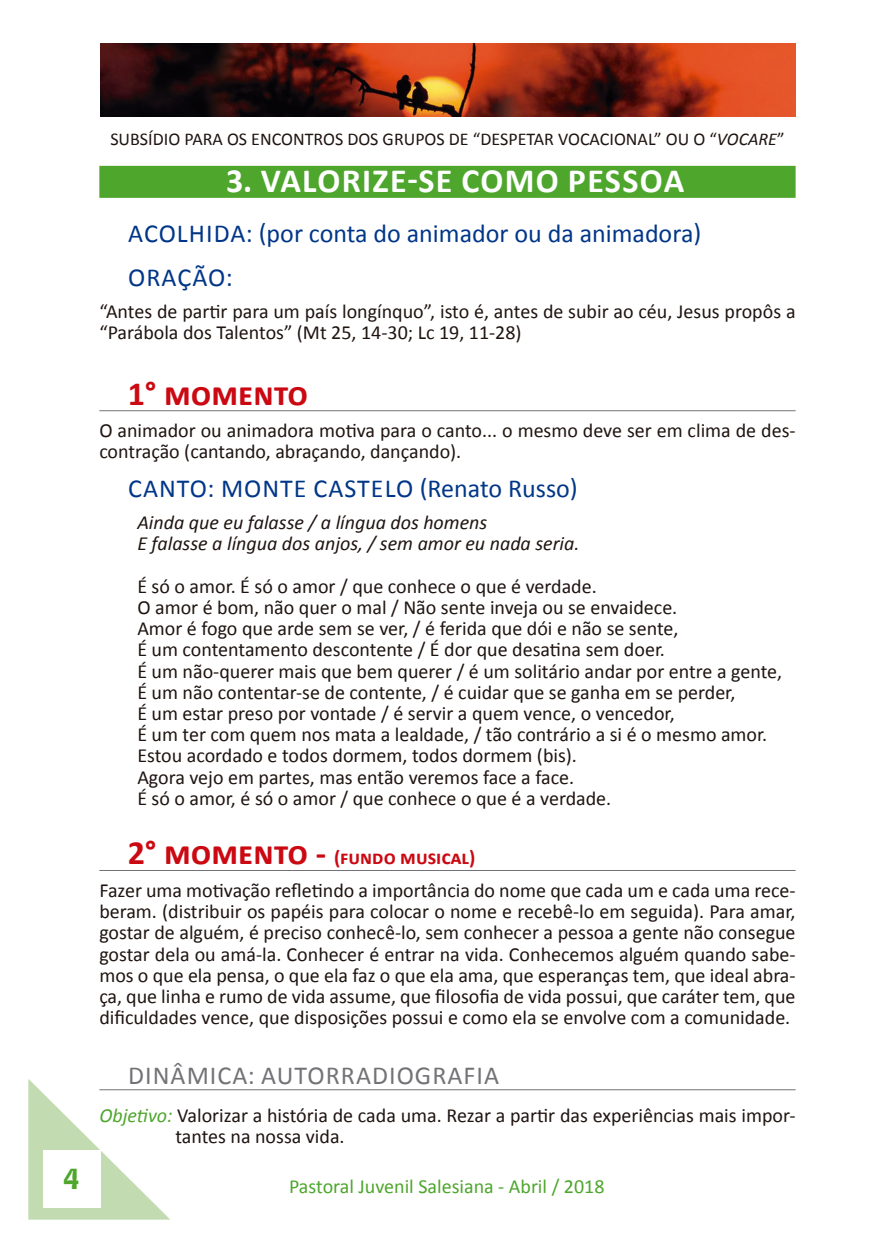
<style>
.page{position:relative;width:896px;height:1248px;background:#fff}
.page>*{position:absolute;margin:0;border:0;box-sizing:border-box;transform-origin:0 0}
.t1{font:700 34px "Calibri";letter-spacing:.04em;color:#fff}
.t2{font:700 34px "Calibri";color:#cb0912}
.t3{font:26px/43.8px "Calibri";color:#003688}
.t4{font:26px "Calibri";color:#737377}
.t5{font:24px "Bell Centennial BT Bold Listing";color:#4ea62c}
.t6{font:20px/21.2px "Calibri";color:#1f1410}
.t7{font:italic 20px/21.2px "Calibri";color:#1f1410}
.t8{font:20px "Calibri";color:#4ea62c}
.t9{font:18px "Calibri";color:#1f1410}
.s1{font-style:italic}
.s2{font-weight:700;font-size:34px;color:#cb0912}
.s3{font-weight:700;color:#cb0912}
.s4{font-style:italic;color:#4ea62c}
</style>
<div class="page">
<svg style="left:28px;top:1079px;width:142px;height:140px"></svg>
<div style="left:43px;top:1149px;width:57px;height:58px;background:#fff"></div>
<img style="left:100px;top:44px;width:695px;height:72px">
<div style="left:99px;top:166px;width:696px;height:32px;background:#4ea62c"></div>
<hr style="left:99px;top:410px;width:696px;height:1px;background:#737377">
<hr style="left:99px;top:869px;width:696px;height:1px;background:#737377">
<hr style="left:99px;top:1089px;width:696px;height:1px;background:#737377">
<p class="t9" style="left:110px;top:128px;width:676px">SUBSÍDIO PARA OS ENCONTROS DOS GRUPOS DE “DESPETAR VOCACIONAL” OU O “<span class="s1">VOCARE</span>”</p>
<h1 class="t1" style="left:226px;top:159px;width:460px">3. VALORIZE-SE COMO PESSOA</h1>
<h2 class="t3" style="left:128px;top:211px;width:574px">ACOLHIDA: (por conta do animador ou da animadora)<br>ORAÇÃO:</h2>
<p class="t6" style="left:99px;top:301px;width:698px">“Antes de partir para um país longínquo”, isto é, antes de subir ao céu, Jesus propôs a “Parábola dos Talentos” (Mt 25, 14-30; Lc 19, 11-28)</p>
<h1 class="t2" style="left:128px;top:371px;width:182px">1° momento</h1>
<p class="t6" style="left:99px;top:420px;width:698px">O animador ou animadora motiva para o canto... o mesmo deve ser em clima de des&shy;contração (cantando, abraçando, dançando).</p>
<h2 class="t3" style="left:128px;top:466px;width:32px">Canto</h2>
<h2 class="t3" style="left:208px;top:466px;width:53px">: Monte</h2>
<h2 class="t3" style="left:313px;top:466px;width:30px">Castelo</h2>
<h2 class="t3" style="left:420px;top:466px;width:160px">(Renato Russo)</h2>
<p class="t7" style="left:137px;top:511px;width:444px">Ainda que eu falasse / a língua dos homens<br>E falasse a língua dos anjos, / sem amor eu nada seria.</p>
<p class="t6" style="left:137px;top:575px;width:646px">É só o amor. É só o amor / que conhece o que é verdade.<br>O amor é bom, não quer o mal / Não sente inveja ou se envaidece.<br>Amor é fogo que arde sem se ver, / é ferida que dói e não se sente,<br>É um contentamento descontente / É dor que desatina sem doer.<br>É um não-querer mais que bem querer / é um solitário andar por entre a gente, É um não contentar-se de contente, / é cuidar que se ganha em se perder,<br>É um estar preso por vontade / é servir a quem vence, o vencedor,<br>É um ter com quem nos mata a lealdade, / tão contrário a si é o mesmo amor.<br>Estou acordado e todos dormem, todos dormem (bis).<br>Agora vejo em partes, mas então veremos face a face.<br>É só o amor, é só o amor / que conhece o que é a verdade.</p>
<p class="t6" style="left:99px;top:841px;width:698px;line-height:32.6px;text-indent:28px"><span class="s2">2° momento -</span> <span class="s3">(fundo musical)<br></span>Fazer uma motivação refletindo a importância do nome que cada um e cada uma rece-</p>
<p class="t6" style="left:99px;top:900px;width:698px;text-align:justify">beram. (distribuir os papéis para colocar o nome e recebê-lo em seguida). Para amar, gostar de alguém, é preciso conhecê-lo, sem conhecer a pessoa a gente não consegue gostar dela ou amá-la. Conhecer é entrar na vida. Conhecemos alguém quando sabe&shy;mos o que ela pensa, o que ela faz o que ela ama, que esperanças tem, que ideal abra&shy;ça, que linha e rumo de vida assume, que filosofia de vida possui, que caráter tem, que dificuldades vence, que disposições possui e como ela se envolve com a comunidade.</p>
<h2 class="t4" style="left:128px;top:1058px;width:74px">Dinâmica</h2>
<h2 class="t4" style="left:248px;top:1058px;width:45px">: Autorradiografia</h2>
<p class="t6" style="left:175px;top:1104px;width:622px;text-indent:-76px"><span class="s4">Objetivo:</span> Valorizar a história de cada uma. Rezar a partir das experiências mais impor&shy;tantes na nossa vida.</p>
<p class="t5" style="left:63px;top:1161px;width:18px">4</p>
<p class="t8" style="left:289px;top:1173px;width:317px">Pastoral Juvenil Salesiana - Abril / 2018</p>
</div>
